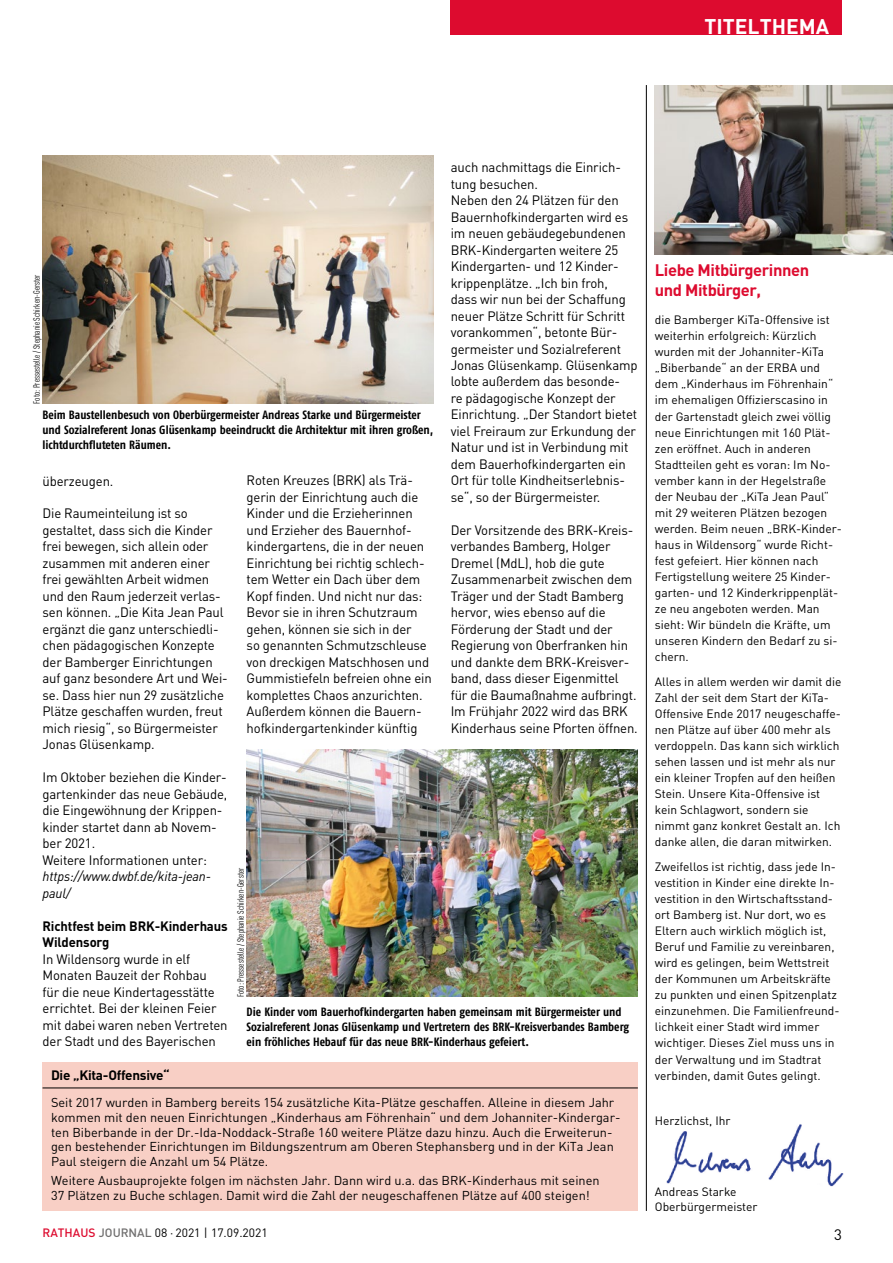
<style>
.page{position:relative;width:893px;height:1263px;background:#fff}
.page>*{position:absolute;margin:0;border:0;box-sizing:border-box;transform-origin:0 0}
.t1{font:700 21px "DIN";color:#fff}
.t2{font:700 16.5px/20.1px "DIN";letter-spacing:-.025em;color:#dd0b2f}
.t3{font:15px "DIN";color:#000}
.t4{font:13.5px/16.5px "DIN";letter-spacing:-.01em;color:#000}
.t5{font:700 13.5px/16.5px "DIN";letter-spacing:-.01em;color:#000}
.t6{font:italic 13.5px/16.5px "DIN";letter-spacing:-.01em;color:#000}
.t7{font:12.75px/14.7px "DIN";color:#000}
.t8{font:12px/16px "DIN";color:#000}
.t9{font:700 12px/15px "Fago Co";color:#000}
.t10{font:9px "DIN Cond";color:#000}
.s1{font-weight:500;color:#dd0b2f}
.s2{font-weight:500;color:#706f6f}
</style>
<div class="page">
<img style="left:666px;top:1124px;width:178px;height:63px">
<hr style="left:646px;top:85px;width:1px;height:1126px;background:#000">
<img style="left:655px;top:85px;width:238px;height:170px">
<div style="left:451px;top:0;width:391px;height:34px;background:#dd0b2f"></div>
<div style="left:43px;top:1062px;width:595px;height:149px;background:#f8cfc5"></div>
<hr style="left:43px;top:1087px;width:595px;height:1px;background:#000">
<img style="left:43px;top:156px;width:391px;height:247px">
<img style="left:247px;top:749px;width:391px;height:247px">
<h1 class="t1" style="left:704px;top:12px;width:126px">TITELTHEMA</h1>
<p class="t4" style="left:451px;top:159px;width:189px">auch nachmittags die Einrich&shy;tung besuchen.<br>Neben den 24 Plätzen für den<br>Bauernhofkindergarten wird es im neuen gebäudegebundenen<br>BRK-Kindergarten weitere 25<br>Kindergarten- und 12 Kinder&shy;krippenplätze. „Ich bin froh,<br>dass wir nun bei der Schaffung neuer Plätze Schritt für Schritt vorankommen“, betonte Bür&shy;germeister und Sozialreferent<br>Jonas Glüsenkamp. Glüsenkamp lobte außerdem das besonde-<br>re pädagogische Konzept der<br>Einrichtung. „Der Standort bietet viel Freiraum zur Erkundung der<br>Natur und ist in Verbindung mit dem Bauerhofkindergarten ein<br>Ort für tolle Kindheitserlebnis&shy;se“, so der Bürgermeister.</p>
<p class="t4" style="left:451px;top:521px;width:189px">Der Vorsitzende des BRK-Kreis&shy;verbandes Bamberg, Holger<br>Dremel (MdL), hob die gute<br>Zusammenarbeit zwischen dem<br>Träger und der Stadt Bamberg hervor, wies ebenso auf die<br>Förderung der Stadt und der<br>Regierung von Oberfranken hin und dankte dem BRK-Kreisver&shy;band, dass dieser Eigenmittel für die Baumaßnahme aufbringt.<br>Im Frühjahr 2022 wird das BRK<br>Kinderhaus seine Pforten öffnen.</p>
<p class="t10" style="left:31px;top:404px;width:131px;rotate:-90deg">Foto: Pressestelle / Stephanie Schirken-Gerster</p>
<p class="t9" style="left:43px;top:407px;width:392px">Beim Baustellenbesuch von Oberbürgermeister Andreas Starke und Bürgermeister und Sozialreferent Jonas Glüsenkamp beeindruckt die Architektur mit ihren großen, lichtdurchfluteten Räumen.</p>
<p class="t4" style="left:247px;top:472px;width:187px">Roten Kreuzes (BRK) als Trä&shy;gerin der Einrichtung auch die<br>Kinder und die Erzieherinnen und Erzieher des Bauernhof&shy;kindergartens, die in der neuen<br>Einrichtung bei richtig schlech&shy;tem Wetter ein Dach über dem<br>Kopf finden. Und nicht nur das:<br>Bevor sie in ihren Schutzraum gehen, können sie sich in der<br>so genannten Schmutzschleuse von dreckigen Matschhosen und<br>Gummistiefeln befreien ohne ein komplettes Chaos anzurichten.<br>Außerdem können die Bauern&shy;hofkindergartenkinder künftig</p>
<p class="t4" style="left:43px;top:472px;width:72px">überzeugen.</p>
<p class="t4" style="left:43px;top:505px;width:187px">Die Raumeinteilung ist so gestaltet, dass sich die Kinder frei bewegen, sich allein oder zusammen mit anderen einer frei gewählten Arbeit widmen und den Raum jederzeit verlas&shy;sen können. „Die Kita Jean Paul ergänzt die ganz unterschiedli&shy;chen pädagogischen Konzepte der Bamberger Einrichtungen auf ganz besondere Art und Wei&shy;se. Dass hier nun 29 zusätzliche<br>Plätze geschaffen wurden, freut mich riesig“, so Bürgermeister<br>Jonas Glüsenkamp.</p>
<p class="t4" style="left:43px;top:769px;width:186px">Im Oktober beziehen die Kinder&shy;gartenkinder das neue Gebäude, die Eingewöhnung der Krippen&shy;kinder startet dann ab Novem&shy;ber 2021.<br>Weitere Informationen unter:</p>
<p class="t6" style="left:43px;top:868px;width:170px">https://www.dwbf.de/kita-jean&shy;paul/</p>
<p class="t5" style="left:43px;top:917px;width:187px">Richtfest beim BRK-Kinderhaus<br>Wildensorg</p>
<p class="t4" style="left:43px;top:950px;width:187px">In Wildensorg wurde in elf<br>Monaten Bauzeit der Rohbau<br>für die neue Kindertagesstätte errichtet. Bei der kleinen Feier mit dabei waren neben Vertreten der Stadt und des Bayerischen</p>
<p class="t10" style="left:235px;top:997px;width:131px;rotate:-90deg">Foto: Pressestelle / Stephanie Schirken-Gerster</p>
<p class="t9" style="left:247px;top:1004px;width:384px">Die Kinder vom Bauerhofkindergarten haben gemeinsam mit Bürgermeister und<br>Sozialreferent Jonas Glüsenkamp und Vertretern des BRK-Kreisverbandes Bamberg ein fröhliches Hebauf für das neue BRK-Kinderhaus gefeiert.</p>
<p class="t5" style="left:51px;top:1066px;width:120px">Die „Kita-Offensive“</p>
<p class="t7" style="left:51px;top:1095px;width:571px">Seit 2017 wurden in Bamberg bereits 154 zusätzliche Kita-Plätze geschaffen. Alleine in diesem Jahr kommen mit den neuen Einrichtungen „Kinderhaus am Föhrenhain“ und dem Johanniter-Kindergar&shy;ten Biberbande in der Dr.-Ida-Noddack-Straße 160 weitere Plätze dazu hinzu. Auch die Erweiterun&shy;gen bestehender Einrichtungen im Bildungszentrum am Oberen Stephansberg und in der KiTa Jean Paul steigern die Anzahl um 54 Plätze.</p>
<p class="t7" style="left:51px;top:1173px;width:550px">Weitere Ausbauprojekte folgen im nächsten Jahr. Dann wird u.a. das BRK-Kinderhaus mit seinen<br>37 Plätzen zu Buche schlagen. Damit wird die Zahl der neugeschaffenen Plätze auf 400 steigen!</p>
<p class="t2" style="left:655px;top:260px;width:156px">Liebe Mitbürgerinnen und Mitbürger,</p>
<p class="t8" style="left:655px;top:312px;width:189px">die Bamberger KiTa-Offensive ist weiterhin erfolgreich: Kürzlich wurden mit der Johanniter-KiTa „Biberbande“ an der ERBA und dem „Kinderhaus im Föhrenhain“ im ehemaligen Offizierscasino in der Gartenstadt gleich zwei völlig neue Einrichtungen mit 160 Plät&shy;zen eröffnet. Auch in anderen<br>Stadtteilen geht es voran: Im No&shy;vember kann in der Hegelstraße der Neubau der „KiTa Jean Paul“ mit 29 weiteren Plätzen bezogen werden. Beim neuen „BRK-Kinder&shy;haus in Wildensorg“ wurde Richt&shy;fest gefeiert. Hier können nach<br>Fertigstellung weitere 25 Kinder&shy;garten- und 12 Kinderkrippenplät&shy;ze neu angeboten werden. Man sieht: Wir bündeln die Kräfte, um unseren Kindern den Bedarf zu si&shy;chern.</p>
<p class="t8" style="left:655px;top:673px;width:188px">Alles in allem werden wir damit die Zahl der seit dem Start der KiTa-Offensive Ende 2017 neugeschaffe&shy;nen Plätze auf über 400 mehr als verdoppeln. Das kann sich wirklich sehen lassen und ist mehr als nur ein kleiner Tropfen auf den heißen Stein. Unsere Kita-Offensive ist kein Schlagwort, sondern sie nimmt ganz konkret Gestalt an. Ich danke allen, die daran mitwirken.</p>
<p class="t8" style="left:655px;top:858px;width:186px">Zweifellos ist richtig, dass jede In&shy;vestition in Kinder eine direkte In&shy;vestition in den Wirtschaftsstand&shy;ort Bamberg ist. Nur dort, wo es Eltern auch wirklich möglich ist, Beruf und Familie zu vereinbaren, wird es gelingen, beim Wettstreit der Kommunen um Arbeitskräfte zu punkten und einen Spitzenplatz einzunehmen. Die Familienfreund&shy;lichkeit einer Stadt wird immer wichtiger. Dieses Ziel muss uns in der Verwaltung und im Stadtrat verbinden, damit Gutes gelingt.</p>
<p class="t8" style="left:655px;top:1113px;width:77px">Herzlichst, Ihr</p>
<p class="t8" style="left:655px;top:1184px;width:104px;line-height:15px">Andreas Starke<br>Oberbürgermeister</p>
<p class="t8" style="left:43px;top:1225px;width:227px"><span class="s1">RATHAUS</span> <span class="s2">JOURNAL</span> 08 · 2021 | 17.09.2021</p>
<p class="t3" style="left:834px;top:1225px;width:9px">3</p>
</div>
